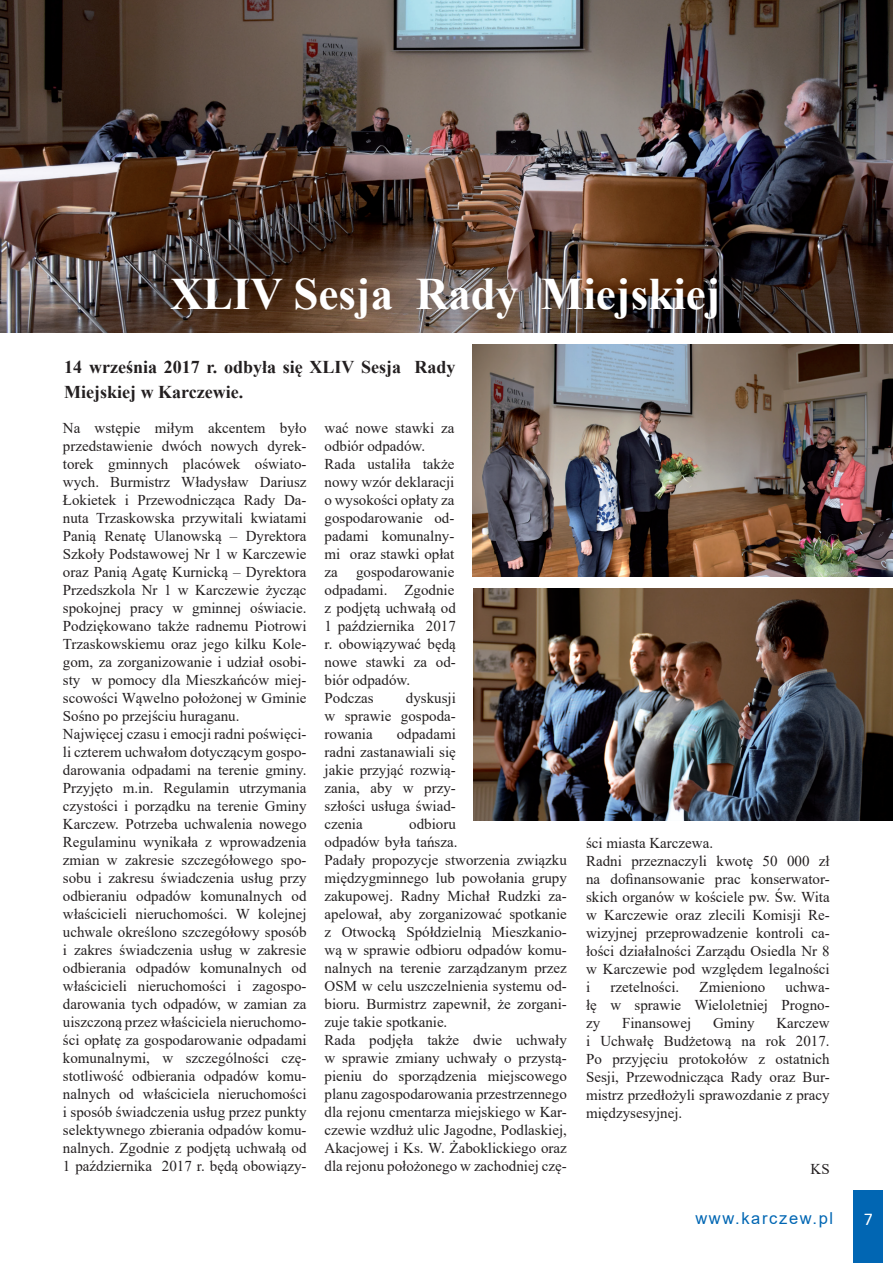
<style>
.page{position:relative;width:893px;height:1263px;background:#fff}
.page>*{position:absolute;margin:0;border:0;box-sizing:border-box;transform-origin:0 0}
.t1{font:700 45px "Times New Roman";color:#fff}
.t2{font:700 18px/25.5px "Times New Roman";color:#231f20}
.t3{font:18px "Calibri";color:#fff}
.t4{font:16.5px "Arial";letter-spacing:.1em;color:#0166b3}
.t5{font:15px/18px "Times New Roman";color:#231f20}
</style>
<div class="page">
<div style="left:853px;top:1190px;width:30px;height:73px;background:#0166b3"></div>
<img style="left:1px;top:0;width:892px;height:333px">
<img style="left:472px;top:345px;width:421px;height:232px">
<img style="left:473px;top:589px;width:420px;height:232px">
<h1 class="t1" style="left:170px;top:262px;width:552px">XLIV Sesja Rady Miejskiej</h1>
<p class="t2" style="left:64px;top:353px;width:393px">14 września 2017 r. odbyła się XLIV Sesja Rady<br>Miejskiej w Karczewie.</p>
<p class="t5" style="left:63px;top:418px;width:245px">Na wstępie miłym akcentem było przedstawienie dwóch nowych dyrek&shy;torek gminnych placówek oświato&shy;wych. Burmistrz Władysław Dariusz Łokietek i Przewodnicząca Rady Da&shy;nuta Trzaskowska przywitali kwiatami Panią Renatę Ulanowską – Dyrektora Szkoły Podstawowej Nr 1 w Karczewie oraz Panią Agatę Kurnicką – Dyrektora Przedszkola Nr 1 w Karczewie życząc spokojnej pracy w gminnej oświacie.<br>Podziękowano także radnemu Piotrowi Trzaskowskiemu oraz jego kilku Kole&shy;gom, za zorganizowanie i udział osobi&shy;sty w pomocy dla Mieszkańców miej&shy;scowości Wąwelno położonej w Gminie Sośno po przejściu huraganu.<br>Najwięcej czasu i emocji radni poświęci&shy;li czterem uchwałom dotyczącym gospo&shy;darowania odpadami na terenie gminy.<br>Przyjęto m.in. Regulamin utrzymania czystości i porządku na terenie Gminy Karczew. Potrzeba uchwalenia nowego Regulaminu wynikała z wprowadzenia zmian w zakresie szczegółowego spo&shy;sobu i zakresu świadczenia usług przy odbieraniu odpadów komunalnych od właścicieli nieruchomości. W kolejnej uchwale określono szczegółowy sposób i zakres świadczenia usług w zakresie odbierania odpadów komunalnych od właścicieli nieruchomości i zagospo&shy;darowania tych odpadów, w zamian za uiszczoną przez właściciela nieruchomo&shy;ści opłatę za gospodarowanie odpadami komunalnymi, w szczególności czę&shy;stotliwość odbierania odpadów komu&shy;nalnych od właściciela nieruchomości i sposób świadczenia usług przez punkty selektywnego zbierania odpadów komu&shy;nalnych. Zgodnie z podjętą uchwałą od 1 października 2017 r. będą obowiązy-</p>
<p class="t5" style="left:324px;top:418px;width:133px">wać nowe stawki za odbiór odpadów.<br>Rada ustaliła także nowy wzór deklaracji o wysokości opłaty za gospodarowanie od&shy;padami komunalny&shy;mi oraz stawki opłat za gospodarowanie odpadami. Zgodnie z podjętą uchwałą od<br>1 października 2017 r. obowiązywać będą nowe stawki za od&shy;biór odpadów.<br>Podczas</p>
<p class="t5" style="left:324px;top:688px;width:133px;text-align:justify;text-indent:81px">dyskusji w sprawie gospoda&shy;rowania</p>
<p class="t5" style="left:324px;top:724px;width:133px;text-align:justify;text-indent:72px">odpadami radni zastanawiali się jakie przyjąć rozwią&shy;zania, aby w przy&shy;szłości usługa świad&shy;czenia</p>
<p class="t5" style="left:324px;top:814px;width:244px;text-indent:85px">odbioru<br>odpadów była tańsza.<br>Padały propozycje stworzenia związku międzygminnego lub powołania grupy zakupowej. Radny Michał Rudzki za&shy;apelował, aby zorganizować spotkanie z Otwocką Spółdzielnią Mieszkanio&shy;wą w sprawie odbioru odpadów komu&shy;nalnych na terenie zarządzanym przez OSM w celu uszczelnienia systemu od&shy;bioru. Burmistrz zapewnił, że zorgani&shy;zuje takie spotkanie.<br>Rada podjęła także dwie uchwały w sprawie zmiany uchwały o przystą&shy;pieniu do sporządzenia miejscowego planu zagospodarowania przestrzennego dla rejonu cmentarza miejskiego w Kar&shy;czewie wzdłuż ulic Jagodne, Podlaskiej, Akacjowej i Ks. W. Żaboklickiego oraz dla rejonu położonego w zachodniej czę-</p>
<p class="t5" style="left:586px;top:834px;width:245px">ści miasta Karczewa.<br>Radni przeznaczyli kwotę 50 000 zł na dofinansowanie prac konserwator&shy;skich organów w kościele pw. Św. Wita w Karczewie oraz zlecili Komisji Re&shy;wizyjnej przeprowadzenie kontroli ca&shy;łości działalności Zarządu Osiedla Nr 8 w Karczewie pod względem legalności i</p>
<p class="t5" style="left:586px;top:978px;width:245px;text-align:justify;text-indent:199px">uchwa&shy;łę w sprawie Wieloletniej Progno&shy;zy</p>
<p class="t5" style="left:610px;top:978px;width:70px">rzetelności.</p>
<p class="t5" style="left:699px;top:978px;width:67px">Zmieniono</p>
<p class="t5" style="left:622px;top:1014px;width:71px">Finansowej</p>
<p class="t5" style="left:713px;top:1014px;width:43px">Gminy</p>
<p class="t5" style="left:586px;top:1014px;width:245px;text-align:justify;text-indent:190px">Karczew i Uchwałę Budżetową na rok 2017.<br>Po przyjęciu protokołów z ostatnich Sesji, Przewodnicząca Rady oraz Bur&shy;mistrz przedłożyli sprawozdanie z pracy międzysesyjnej.</p>
<p class="t5" style="left:810px;top:1159px;width:21px">KS</p>
<p class="t4" style="left:695px;top:1207px;width:139px">www.karczew.pl</p>
<p class="t3" style="left:864px;top:1207px;width:11px">7</p>
</div>
